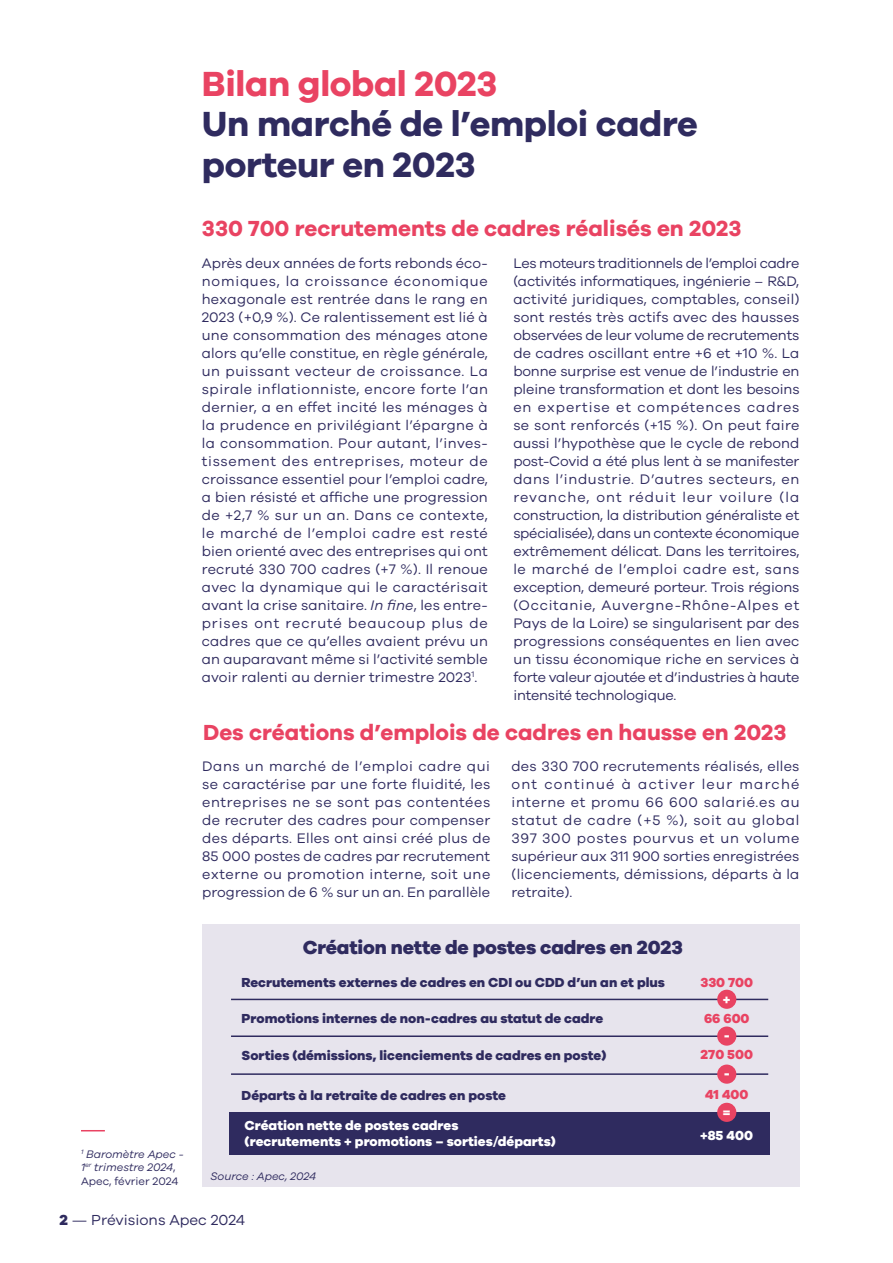
<style>
.page{position:relative;width:893px;height:1263px;background:#fff}
.page>*{position:absolute;margin:0;border:0;box-sizing:border-box;transform-origin:0 0}
.t1{font:700 36px/40.5px "Galano Grotesque";letter-spacing:-.01em;color:#2f2b5f}
.t2{font:700 36px "Galano Grotesque";letter-spacing:-.01em;color:#e94362}
.t3{font:700 22.5px "Galano Grotesque";color:#e94362}
.t4{font:800 19.5px "Galano Grotesque";letter-spacing:-.01em;color:#2f2b5f}
.t5{font:15px "Galano Grotesque";color:#2f2b5f}
.t6{font:14.25px/18px "Galano Grotesque";letter-spacing:.01em;color:#2f2b5f;text-align:justify}
.t7{font:800 13.5px "Galano Grotesque";color:#2f2b5f}
.t8{font:800 13.5px/16.2px "Galano Grotesque";color:#fff}
.t9{font:800 13.5px "Galano Grotesque";color:#e94362}
.t10{font:italic 11.25px/13.5px "Galano Grotesque";color:#2f2b5f}
.s1{font-style:italic}
.s2{font-style:normal}
.s3{font-weight:800}
</style>
<div class="page">
<div style="left:202px;top:924px;width:597px;height:263px;background:#e7e4ed"></div>
<hr style="left:231px;top:1073px;width:537px;height:2px;background:#2f2b5f">
<hr style="left:231px;top:999px;width:537px;height:1px;background:#2f2b5f">
<hr style="left:231px;top:1035px;width:537px;height:2px;background:#2f2b5f">
<div style="left:230px;top:1112px;width:540px;height:43px;background:#2f2b5f"></div>
<div style="left:717px;top:1103px;width:19px;height:19px;background:#e94362;border-radius:50%"></div>
<div style="left:717px;top:1064px;width:19px;height:20px;background:#e94362;border-radius:50%"></div>
<div style="left:717px;top:1026px;width:19px;height:20px;background:#e94362;border-radius:50%"></div>
<div style="left:717px;top:990px;width:19px;height:19px;background:#e94362;border-radius:50%"></div>
<svg style="left:81px;top:1130px;width:24px;height:1px"></svg>
<h1 class="t2" style="left:202px;top:61px;width:297px">Bilan global 2023</h1>
<h1 class="t1" style="left:202px;top:102px;width:497px">Un marché de l’emploi cadre porteur en 2023</h1>
<h2 class="t3" style="left:202px;top:215px;width:541px">330 700 recrutements de cadres réalisés en 2023</h2>
<p class="t6" style="left:202px;top:253px;width:288px">Après deux années de forts rebonds éco&shy;nomiques, la croissance économique hexagonale est rentrée dans le rang en 2023 (+0,9 %). Ce ralentissement est lié à une consommation des ménages atone alors qu’elle constitue, en règle générale, un puissant vecteur de croissance. La spirale inflationniste, encore forte l’an dernier, a en effet incité les ménages à la prudence en privilégiant l’épargne à la consommation. Pour autant, l’inves&shy;tissement des entreprises, moteur de croissance essentiel pour l’emploi cadre, a bien résisté et affiche une progression de +2,7 % sur un an. Dans ce contexte, le marché de l’emploi cadre est resté bien orienté avec des entreprises qui ont recruté 330 700 cadres (+7 %). Il renoue avec la dynamique qui le caractérisait avant la crise sanitaire. <span class="s1">In fine</span>, les entre&shy;prises ont recruté beaucoup plus de cadres que ce qu’elles avaient prévu un an auparavant même si l’activité semble avoir ralenti au dernier trimestre 2023<sup>1</sup>.</p>
<p class="t6" style="left:513px;top:253px;width:288px">Les moteurs traditionnels de l’emploi cadre (activités informatiques, ingénierie – R&amp;D, activité juridiques, comptables, conseil) sont restés très actifs avec des hausses observées de leur volume de recrutements de cadres oscillant entre +6 et +10 %. La bonne surprise est venue de l’industrie en pleine transformation et dont les besoins en expertise et compétences cadres se sont renforcés (+15 %). On peut faire aussi l’hypothèse que le cycle de rebond post-Covid a été plus lent à se manifester dans l’industrie. D’autres secteurs, en revanche, ont réduit leur voilure (la construction, la distribution généraliste et spécialisée), dans un contexte économique extrêmement délicat. Dans les territoires, le marché de l’emploi cadre est, sans exception, demeuré porteur. Trois régions (Occitanie, Auvergne-Rhône-Alpes et Pays de la Loire) se singularisent par des progressions conséquentes en lien avec un tissu économique riche en services à forte valeur ajoutée et d’industries à haute intensité technologique.</p>
<h2 class="t3" style="left:203px;top:719px;width:585px">Des créations d’emplois de cadres en hausse en 2023</h2>
<p class="t6" style="left:202px;top:757px;width:290px">Dans un marché de l’emploi cadre qui se caractérise par une forte fluidité, les entreprises ne se sont pas contentées de recruter des cadres pour compenser des départs. Elles ont ainsi créé plus de 85 000 postes de cadres par recrutement externe ou promotion interne, soit une progression de 6 % sur un an. En parallèle</p>
<p class="t6" style="left:511px;top:757px;width:290px">des 330 700 recrutements réalisés, elles ont continué à activer leur marché interne et promu 66 600 salarié.es au statut de cadre (+5 %), soit au global 397 300 postes pourvus et un volume supérieur aux 311 900 sorties enregistrées (licenciements, démissions, départs à la retraite).</p>
<p class="t10" style="left:81px;top:1147px;width:104px"><sup>1</sup> Baromètre Apec -<br>1<sup>er</sup> trimestre 2024<span class="s2">,<br>Apec, février 2024</span></p>
<h3 class="t4" style="left:303px;top:935px;width:382px">Création nette de postes cadres en 2023</h3>
<p class="t7" style="left:242px;top:974px;width:425px">Recrutements externes de cadres en CDI ou CDD d’un an et plus</p>
<p class="t7" style="left:242px;top:1010px;width:363px">Promotions internes de non-cadres au statut de cadre</p>
<p class="t7" style="left:242px;top:1047px;width:366px">Sorties (démissions, licenciements de cadres en poste)</p>
<p class="t7" style="left:242px;top:1087px;width:266px">Départs à la retraite de cadres en poste</p>
<p class="t8" style="left:245px;top:1117px;width:313px">Création nette de postes cadres (recrutements + promotions – sorties/départs)</p>
<p class="t8" style="left:700px;top:1127px;width:54px">+85 400</p>
<p class="t9" style="left:700px;top:974px;width:54px">330 700</p>
<p class="t8" style="left:723px;top:991px;width:9px">+</p>
<p class="t9" style="left:704px;top:1009px;width:47px">66 600</p>
<p class="t8" style="left:724px;top:1027px;width:8px">-</p>
<p class="t9" style="left:701px;top:1046px;width:54px">270 500</p>
<p class="t8" style="left:724px;top:1064px;width:8px">-</p>
<p class="t9" style="left:705px;top:1086px;width:45px">41 400</p>
<p class="t8" style="left:723px;top:1104px;width:9px">=</p>
<p class="t10" style="left:210px;top:1169px;width:107px">Source : Apec, 2024</p>
<p class="t5" style="left:60px;top:1211px;width:187px"><span class="s3">2</span> — Prévisions Apec 2024</p>
</div>
